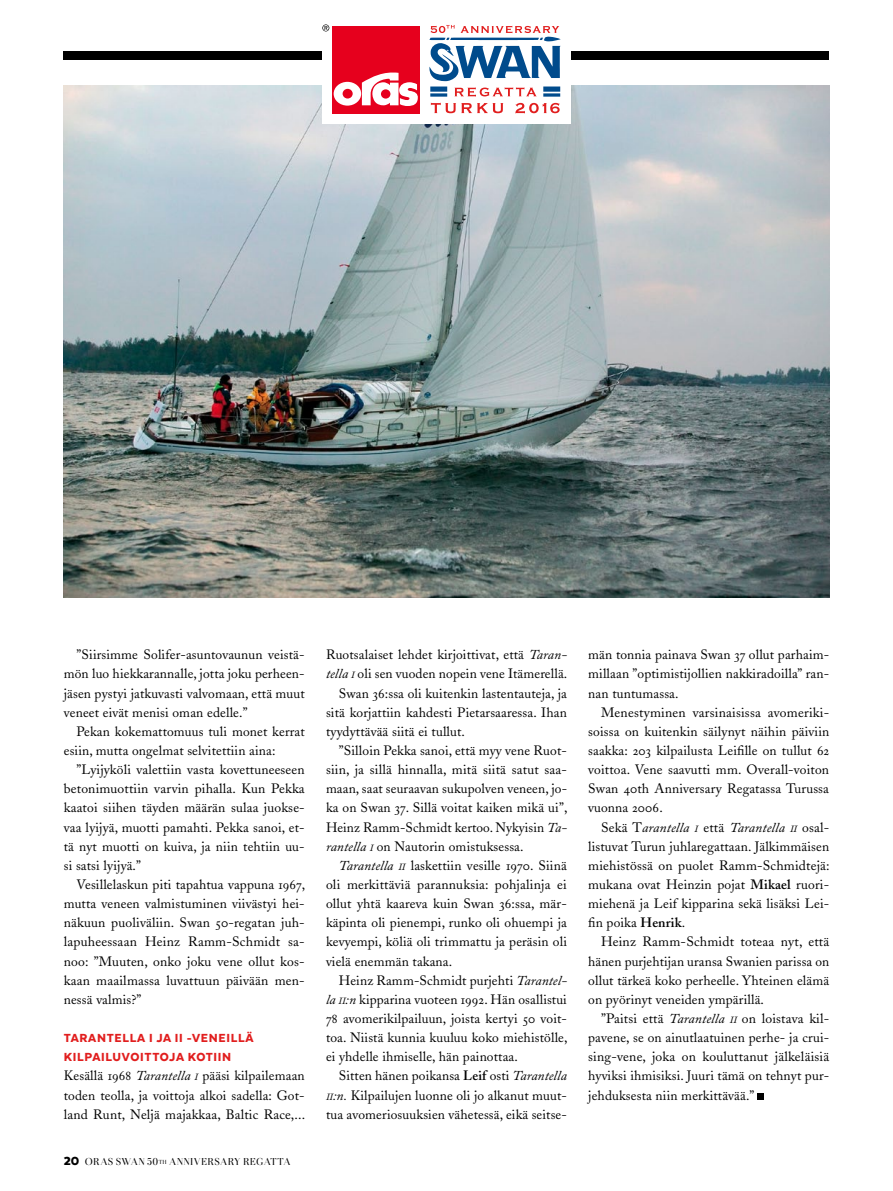
<style>
.page{position:relative;width:893px;height:1191px;background:#fff}
.page>*{position:absolute;margin:0;border:0;box-sizing:border-box;transform-origin:0 0}
.t1{font:13.5px/19.2px "Adobe Caslon";letter-spacing:.01em;color:#000;text-align:justify}
.t2{font:900 13.5px/19.2px "Texta";letter-spacing:.05em;color:#e11e1e}
.t3{font:10.5px "Otama Display";letter-spacing:.035em;color:#000}
.s1{font-family:"Adobe Caslon Exp"}
.s2{font-style:italic}
.s3{font-style:italic;font-size:9.45px}
.s4{font-family:"Texta";font-weight:900;font-size:13.5px}
.s5{font-size:6.15px}
.s6{font-weight:600}
</style>
<div class="page">
<img style="left:64px;top:85px;width:765px;height:512px">
<div style="left:64px;top:51px;width:765px;height:9px;background:#000"></div>
<div style="left:322px;top:0;width:249px;height:123px;background:#fff"></div>
<svg style="left:431px;top:103px;width:129px;height:11px"></svg>
<svg style="left:429px;top:25px;width:132px;height:72px"></svg>
<div style="left:332px;top:26px;width:88px;height:87px;background:#e6001d"></div>
<svg style="left:334px;top:72px;width:84px;height:34px"></svg>
<svg style="left:322px;top:24px;width:7px;height:7px"></svg>
<svg style="left:758px;top:1093px;width:6px;height:6px"></svg>
<p class="t1" style="left:64px;top:645px;width:242px;text-indent:13px">”Siirsimme Solifer-asuntovaunun veistä&shy;mön luo hiekkarannalle, jotta joku perheen&shy;jäsen pystyi jatkuvasti valvomaan, että muut veneet eivät menisi oman edelle.”</p>
<p class="t1" style="left:64px;top:722px;width:242px;text-indent:13px">Pekan kokemattomuus tuli monet kerrat esiin, mutta ongelmat selvitettiin aina:</p>
<p class="t1" style="left:64px;top:760px;width:242px;text-indent:13px">”Lyijyköli valettiin vasta kovettuneeseen betonimuottiin varvin pihalla. Kun Pekka kaatoi siihen täyden määrän sulaa juokse&shy;vaa lyijyä, muotti pamahti. Pekka sanoi, et&shy;tä nyt muotti on kuiva, ja niin tehtiin uu&shy;si satsi lyijyä.”</p>
<p class="t1" style="left:64px;top:875px;width:243px;text-indent:13px">Vesillelaskun piti tapahtua vappuna <span class="s1">1967</span>, mutta veneen valmistuminen viivästyi hei&shy;näkuun puoliväliin. Swan <span class="s1">50</span>-regatan juh&shy;lapuheessaan Heinz Ramm-Schmidt sa&shy;noo: ”Muuten, onko joku vene ollut kos&shy;kaan maailmassa luvattuun päivään men&shy;nessä valmis?”</p>
<p class="t2" style="left:64px;top:1028px;width:191px">TARANTELLA I JA II -VENEILLÄ<br>KILPAILUVOITTOJA KOTIIN</p>
<p class="t1" style="left:64px;top:1066px;width:243px">Kesällä <span class="s1">1968</span> <span class="s2">Tarantella</span> <span class="s3">i</span> pääsi kilpailemaan toden teolla, ja voittoja alkoi sadella: Got&shy;land Runt, Neljä majakkaa, Baltic Race,...</p>
<p class="t3" style="left:64px;top:1154px;width:228px"><span class="s4">20</span> ORAS SWAN 50<span class="s5">TH</span> ANNIVERSARY REGATTA</p>
<p class="t1" style="left:326px;top:645px;width:242px">Ruotsalaiset lehdet kirjoittivat, että <span class="s2">Taran-</span></p>
<p class="t1" style="left:326px;top:664px;width:243px"><span class="s2">tella</span> <span class="s3">i</span> oli sen vuoden nopein vene Itämerellä.</p>
<p class="t1" style="left:339px;top:683px;width:230px">Swan <span class="s1">36</span>:ssa oli kuitenkin lastentauteja, ja</p>
<p class="t1" style="left:326px;top:702px;width:242px">sitä korjattiin kahdesti Pietarsaaressa. Ihan</p>
<p class="t1" style="left:326px;top:722px;width:141px">tyydyttävää siitä ei tullut.</p>
<p class="t1" style="left:339px;top:741px;width:230px">”Silloin Pekka sanoi, että myy vene Ruot-</p>
<p class="t1" style="left:326px;top:760px;width:243px">siin, ja sillä hinnalla, mitä siitä satut saa-</p>
<p class="t1" style="left:326px;top:779px;width:243px">maan, saat seuraavan sukupolven veneen, jo-</p>
<p class="t1" style="left:326px;top:798px;width:243px">ka on Swan <span class="s1">37</span>. Sillä voitat kaiken mikä ui”,</p>
<p class="t1" style="left:326px;top:817px;width:242px">Heinz Ramm-Schmidt kertoo. Nykyisin <span class="s2">Ta-</span></p>
<p class="t1" style="left:326px;top:836px;width:199px"><span class="s2">rantella</span> <span class="s3">i</span> on Nautorin omistuksessa.</p>
<p class="t1" style="left:339px;top:856px;width:230px"><span class="s2">Tarantella</span> <span class="s3">ii</span> laskettiin vesille <span class="s1">1970</span>. Siinä</p>
<p class="t1" style="left:326px;top:875px;width:242px">oli merkittäviä parannuksia: pohjalinja ei</p>
<p class="t1" style="left:326px;top:894px;width:242px">ollut yhtä kaareva kuin Swan <span class="s1">36</span>:ssa, mär-</p>
<p class="t1" style="left:326px;top:913px;width:242px">käpinta oli pienempi, runko oli ohuempi ja</p>
<p class="t1" style="left:326px;top:932px;width:242px">kevyempi, köliä oli trimmattu ja peräsin oli</p>
<p class="t1" style="left:326px;top:951px;width:128px">vielä enemmän takana.</p>
<p class="t1" style="left:339px;top:970px;width:230px">Heinz Ramm-Schmidt purjehti <span class="s2">Tarantel-</span></p>
<p class="t1" style="left:326px;top:989px;width:242px"><span class="s2">la</span> <span class="s3">ii</span><span class="s2">:n</span> kipparina vuoteen <span class="s1">1992</span>. Hän osallistui</p>
<p class="t1" style="left:326px;top:1009px;width:242px"><span class="s1">78</span> avomerikilpailuun, joista kertyi <span class="s1">50</span> voit-</p>
<p class="t1" style="left:326px;top:1028px;width:243px">toa. Niistä kunnia kuuluu koko miehistölle,</p>
<p class="t1" style="left:326px;top:1047px;width:193px">ei yhdelle ihmiselle, hän painottaa.</p>
<p class="t1" style="left:339px;top:1066px;width:230px">Sitten hänen poikansa <span class="s6">Leif</span> osti <span class="s2">Tarantella</span></p>
<p class="t1" style="left:326px;top:1085px;width:242px"><span class="s3">ii</span><span class="s2">:n.</span> Kilpailujen luonne oli jo alkanut muut-</p>
<p class="t1" style="left:326px;top:1104px;width:242px">tua avomeriosuuksien vähetessä, eikä seitse-</p>
<p class="t1" style="left:588px;top:645px;width:242px">män tonnia painava Swan <span class="s1">37</span> ollut parhaim&shy;millaan ”optimistijollien nakkiradoilla” ran&shy;nan tuntumassa.</p>
<p class="t1" style="left:588px;top:702px;width:243px;text-indent:13px">Menestyminen varsinaisissa avomeriki&shy;soissa on kuitenkin säilynyt näihin päiviin saakka: <span class="s1">203</span> kilpailusta Leifille on tullut <span class="s1">62 </span>voittoa. Vene saavutti mm. Overall-voiton Swan <span class="s1">40</span>th Anniversary Regatassa Turussa vuonna <span class="s1">2006</span>.</p>
<p class="t1" style="left:588px;top:817px;width:243px;text-indent:13px">Sekä T<span class="s2">arantella</span> <span class="s3">i</span> että <span class="s2">Tarantella</span> <span class="s3">ii</span> osal&shy;listuvat Turun juhlaregattaan. Jälkimmäisen miehistössä on puolet Ramm-Schmidtejä: mukana ovat Heinzin pojat <span class="s6">Mikael</span> ruori&shy;miehenä ja Leif kipparina sekä lisäksi Lei&shy;fin poika <span class="s6">Henrik</span>.</p>
<p class="t1" style="left:588px;top:932px;width:243px;text-indent:13px">Heinz Ramm-Schmidt toteaa nyt, että hänen purjehtijan uransa Swanien parissa on ollut tärkeä koko perheelle. Yhteinen elämä on pyörinyt veneiden ympärillä.</p>
<p class="t1" style="left:588px;top:1009px;width:243px;text-indent:13px">”Paitsi että <span class="s2">Tarantella</span> <span class="s3">ii</span> on loistava kil&shy;pavene, se on ainutlaatuinen perhe- ja crui&shy;sing-vene, joka on kouluttanut jälkeläisiä hyviksi ihmisiksi. Juuri tämä on tehnyt pur&shy;jehduksesta niin merkittävää.”</p>
</div>
